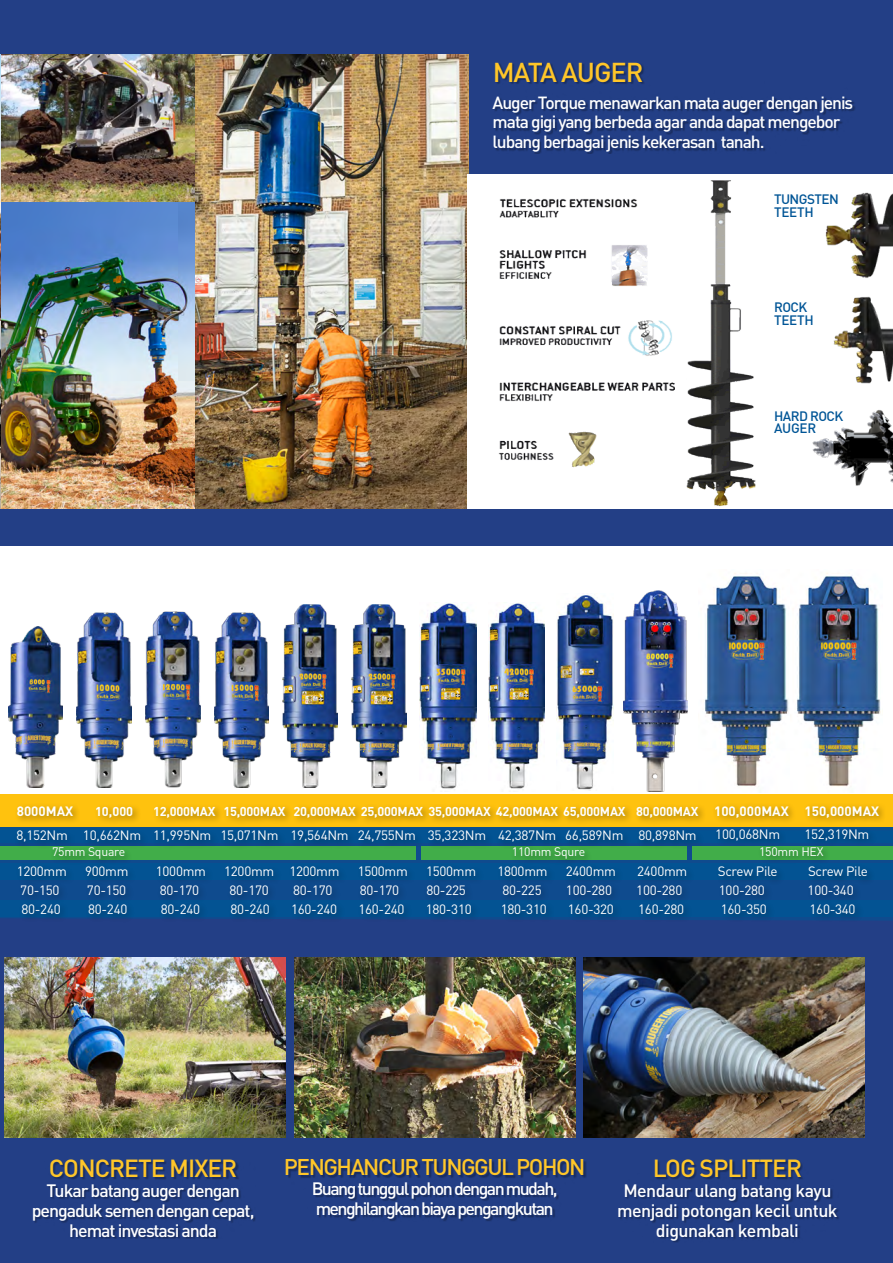
<style>
.page{position:relative;width:893px;height:1263px;background:#233f86}
.page>*{position:absolute;margin:0;border:0;box-sizing:border-box;transform-origin:0 0}
.t1{font:500 27px "DIN Pro";letter-spacing:-.04em;color:#ffc629}
.t2{font:500 24.45px "DIN Pro";letter-spacing:-.04em;color:#ffc629}
.t3{font:500 22.5px "DIN Pro";letter-spacing:-.065em;color:#ffc629}
.t4{font:500 17.7px/20px "DIN Pro";letter-spacing:-.06em;color:#fff;text-align:center}
.t5{font:500 17.7px/20px "DIN Pro";letter-spacing:-.03em;color:#fff;text-align:center}
.t6{font:500 17.7px/20px "DIN Pro";letter-spacing:-.09em;color:#fff}
.t7{font:500 17.4px/19.5px "DIN Pro";letter-spacing:-.06em;color:#fff}
.t8{font:500 13.5px/12.1px "DIN Pro";letter-spacing:-.04em;color:#005596}
.t9{font:500 13.5px/12.1px "DIN Pro";letter-spacing:-.02em;color:#005596}
.t10{font:13.35px "DIN Pro";letter-spacing:-.02em;color:#fff}
.t11{font:700 13.35px "DIN Pro";color:#fff}
.t12{font:700 12.75px "DIN Pro";letter-spacing:-.02em;color:#fff}
.t13{font:12.3px "DIN Pro";letter-spacing:-.02em;color:#fff}
</style>
<div class="page">
<img style="left:0;top:54px;width:1px;height:455px">
<img style="left:1px;top:54px;width:194px;height:149px">
<img style="left:1px;top:203px;width:194px;height:306px">
<img style="left:195px;top:54px;width:273px;height:455px">
<div style="left:468px;top:175px;width:425px;height:334px;background:#fff"></div>
<img style="left:686px;top:180px;width:70px;height:327px">
<div style="left:494px;top:63px;width:362px;height:91px;background:#000;opacity:.3"></div>
<img style="left:825px;top:192px;width:68px;height:86px">
<img style="left:833px;top:296px;width:60px;height:88px">
<div style="left:34px;top:1160px;width:222px;height:79px;background:#000;opacity:.3"></div>
<div style="left:288px;top:1160px;width:299px;height:62px;background:#000;opacity:.3"></div>
<div style="left:620px;top:1160px;width:220px;height:82px;background:#000;opacity:.3"></div>
<img style="left:5px;top:957px;width:280px;height:180px">
<img style="left:294px;top:957px;width:281px;height:180px">
<img style="left:584px;top:957px;width:280px;height:180px">
<img style="left:812px;top:410px;width:81px;height:76px">
<img style="left:475px;top:174px;width:199px;height:227px">
<img style="left:498px;top:431px;width:99px;height:37px">
<svg style="left:0;top:842px;width:893px;height:79px;fill:#0f4b8e"></svg>
<div style="left:0;top:900px;width:893px;height:16px;background:#005695"></div>
<div style="left:0;top:864px;width:893px;height:16px;background:#005695"></div>
<div style="left:0;top:826px;width:893px;height:16px;background:#005695"></div>
<div style="left:0;top:589px;width:893px;height:238px;background:#ffc20e"></div>
<div style="left:0;top:546px;width:893px;height:247px;background:#fff"></div>
<img style="left:77px;top:612px;width:54px;height:176px">
<img style="left:214px;top:612px;width:55px;height:176px">
<img style="left:283px;top:605px;width:55px;height:183px">
<img style="left:352px;top:605px;width:54px;height:183px">
<img style="left:419px;top:603px;width:57px;height:186px">
<img style="left:488px;top:603px;width:57px;height:186px">
<img style="left:8px;top:627px;width:55px;height:160px">
<img style="left:557px;top:595px;width:56px;height:196px">
<div style="left:0;top:802px;width:706px;height:23px;background:#000;opacity:.38"></div>
<div style="left:0;top:881px;width:861px;height:23px;background:#0e4889"></div>
<div style="left:0;top:846px;width:416px;height:13px;background:#41ad49"></div>
<div style="left:49px;top:844px;width:83px;height:23px;background:#000;opacity:.38"></div>
<div style="left:421px;top:846px;width:266px;height:13px;background:#41ad49"></div>
<div style="left:510px;top:844px;width:82px;height:23px;background:#000;opacity:.38"></div>
<div style="left:0;top:827px;width:704px;height:23px;background:#000;opacity:.38"></div>
<div style="left:0;top:863px;width:875px;height:22px;background:#024e8d"></div>
<div style="left:0;top:900px;width:864px;height:23px;background:#000;opacity:.38"></div>
<img style="left:705px;top:573px;width:84px;height:213px">
<img style="left:797px;top:573px;width:84px;height:214px">
<div style="left:711px;top:802px;width:177px;height:23px;background:#000;opacity:.38"></div>
<div style="left:692px;top:846px;width:201px;height:13px;background:#41ad49"></div>
<div style="left:757px;top:844px;width:73px;height:20px;background:#000;opacity:.38"></div>
<div style="left:713px;top:825px;width:164px;height:24px;background:#000;opacity:.38"></div>
<img style="left:145px;top:611px;width:55px;height:177px">
<img style="left:623px;top:590px;width:65px;height:201px">
<h1 class="t1" style="left:493px;top:54px;width:152px">MATA AUGER</h1>
<h3 class="t7" style="left:493px;top:92px;width:362px">Auger Torque menawarkan mata auger dengan jenis mata gigi yang berbeda agar anda dapat mengebor lubang berbagai jenis kekerasan tanah.</h3>
<p class="t8" style="left:774px;top:193px;width:66px">TUNGSTEN<br>TEETH</p>
<p class="t9" style="left:774px;top:301px;width:41px">ROCK<br>TEETH</p>
<p class="t8" style="left:774px;top:410px;width:71px">HARD ROCK<br>AUGER</p>
<p class="t11" style="left:17px;top:802px;width:58px">8000MAX</p>
<p class="t12" style="left:95px;top:802px;width:40px">10,000</p>
<p class="t12" style="left:153px;top:802px;width:547px">12,000MAX 15,000MAX 20,000MAX 25,000MAX 35,000MAX 42,000MAX 65,000MAX 80,000MAX</p>
<p class="t11" style="left:714px;top:802px;width:167px">100,000MAX 150,000MAX</p>
<p class="t13" style="left:759px;top:843px;width:66px">150mm HEX</p>
<p class="t10" style="left:715px;top:825px;width:66px">100,068Nm</p>
<p class="t10" style="left:804px;top:825px;width:66px">152,319Nm</p>
<p class="t10" style="left:16px;top:826px;width:682px">8,152Nm 10,662Nm 11,995Nm 15,071Nm 19,564Nm 24,755Nm 35,323Nm 42,387Nm 66,589Nm 80,898Nm</p>
<p class="t10" style="left:17px;top:862px;width:52px">1200mm</p>
<p class="t10" style="left:85px;top:862px;width:45px">900mm</p>
<p class="t10" style="left:156px;top:862px;width:52px">1000mm</p>
<p class="t10" style="left:224px;top:862px;width:117px">1200mm 1200mm</p>
<p class="t10" style="left:358px;top:862px;width:52px">1500mm</p>
<p class="t10" style="left:426px;top:862px;width:52px">1500mm</p>
<p class="t10" style="left:497px;top:862px;width:52px">1800mm</p>
<p class="t10" style="left:566px;top:862px;width:52px">2400mm</p>
<p class="t10" style="left:637px;top:862px;width:52px">2400mm</p>
<p class="t10" style="left:718px;top:862px;width:61px">Screw Pile</p>
<p class="t10" style="left:808px;top:862px;width:61px">Screw Pile</p>
<p class="t10" style="left:21px;top:900px;width:41px">80-240</p>
<p class="t10" style="left:88px;top:900px;width:41px">80-240</p>
<p class="t10" style="left:161px;top:900px;width:41px">80-240</p>
<p class="t10" style="left:231px;top:900px;width:41px">80-240</p>
<p class="t10" style="left:291px;top:900px;width:48px">160-240</p>
<p class="t10" style="left:358px;top:900px;width:48px">160-240</p>
<p class="t10" style="left:426px;top:900px;width:48px">180-310</p>
<p class="t10" style="left:501px;top:900px;width:48px">180-310</p>
<p class="t10" style="left:568px;top:900px;width:48px">160-320</p>
<p class="t10" style="left:638px;top:900px;width:48px">160-280</p>
<p class="t10" style="left:721px;top:900px;width:48px">160-350</p>
<p class="t10" style="left:810px;top:900px;width:48px">160-340</p>
<p class="t13" style="left:52px;top:843px;width:75px">75mm Square</p>
<p class="t13" style="left:512px;top:843px;width:75px">110mm Squre</p>
<p class="t10" style="left:20px;top:881px;width:41px">70-150</p>
<p class="t10" style="left:87px;top:881px;width:41px">70-150</p>
<p class="t10" style="left:160px;top:881px;width:41px">80-170</p>
<p class="t10" style="left:230px;top:881px;width:41px">80-170</p>
<p class="t10" style="left:293px;top:881px;width:41px">80-170</p>
<p class="t10" style="left:360px;top:881px;width:41px">80-170</p>
<p class="t10" style="left:426px;top:881px;width:41px">80-225</p>
<p class="t10" style="left:502px;top:881px;width:41px">80-225</p>
<p class="t10" style="left:566px;top:881px;width:48px">100-280</p>
<p class="t10" style="left:636px;top:881px;width:48px">100-280</p>
<p class="t10" style="left:719px;top:881px;width:48px">100-280</p>
<p class="t10" style="left:808px;top:881px;width:48px">100-340</p>
<h2 class="t2" style="left:49px;top:1151px;width:190px">CONCRETE MIXER</h2>
<h3 class="t4" style="left:32px;top:1180px;width:224px">Tukar batang auger dengan pengaduk semen dengan cepat, hemat investasi anda</h3>
<h3 class="t3" style="left:284px;top:1152px;width:303px">PENGHANCUR TUNGGUL POHON</h3>
<h3 class="t6" style="left:312px;top:1178px;width:247px">Buang tunggul pohon dengan mudah, menghilangkan biaya pengangkutan</h3>
<h2 class="t2" style="left:653px;top:1151px;width:151px">LOG SPLITTER</h2>
<h3 class="t5" style="left:617px;top:1180px;width:222px">Mendaur ulang batang kayu menjadi potongan kecil untuk digunakan kembali</h3>
</div>
